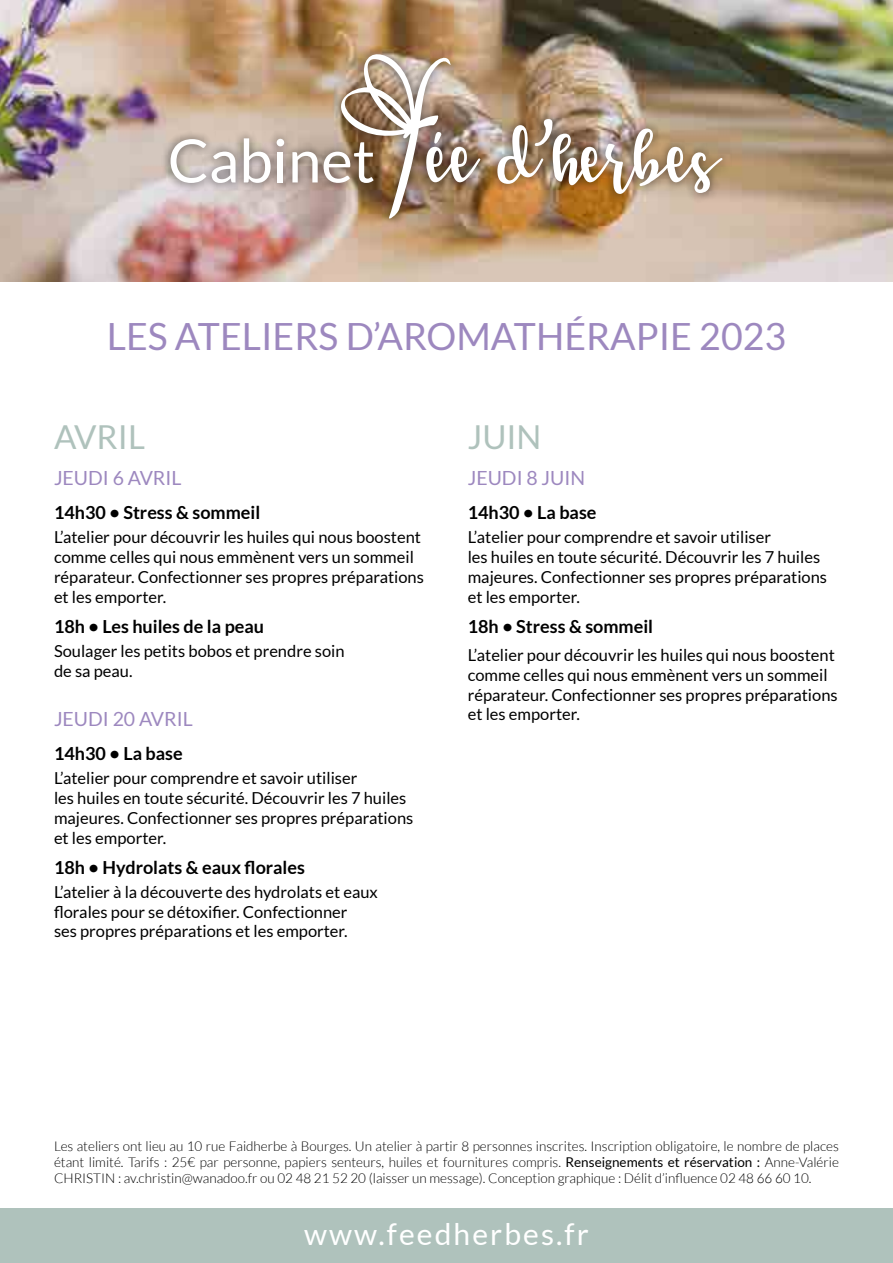
<style>
.page{position:relative;width:893px;height:1263px;background:#fff}
.page>*{position:absolute;margin:0;border:0;box-sizing:border-box;transform-origin:0 0}
.t1{font:37.5px "Lato";color:#9d88bf}
.t2{font:33px "Lato";color:#afc2bc}
.t3{font:30px "Lato";letter-spacing:.07em;color:#fff}
.t4{font:19.5px "Lato";color:#9d88bf}
.t5{font:700 18px "Lato";color:#000}
.t6{font:16.5px/19.8px "Lato";color:#000}
.t7{font:300 13.5px/16.2px "Lato";color:#000;text-align:justify}
.s1{font-weight:400}
</style>
<div class="page">
<img style="left:0;top:0;width:893px;height:281px">
<div style="left:161px;top:45px;width:570px;height:183px;background:#000;opacity:.6"></div>
<svg style="left:171px;top:139px;width:35px;height:44px"></svg>
<svg style="left:212px;top:152px;width:24px;height:31px"></svg>
<svg style="left:244px;top:138px;width:27px;height:45px"></svg>
<div style="left:278px;top:152px;width:5px;height:30px;background:#fff"></div>
<svg style="left:277px;top:139px;width:7px;height:7px"></svg>
<svg style="left:292px;top:152px;width:26px;height:30px"></svg>
<img style="left:497px;top:119px;width:225px;height:75px">
<img style="left:324px;top:50px;width:156px;height:172px">
<div style="left:0;top:1209px;width:893px;height:54px;background:#afc2bc"></div>
<h1 class="t1" style="left:107px;top:316px;width:681px">LES ATELIERS D’AROMATHÉRAPIE 2023</h1>
<h2 class="t2" style="left:54px;top:418px;width:92px">AVRIL</h2>
<p class="t4" style="left:54px;top:467px;width:129px">JEUDI 6 AVRIL</p>
<p class="t5" style="left:54px;top:502px;width:208px">14h30 • Stress &amp; sommeil</p>
<p class="t6" style="left:54px;top:527px;width:371px">L’atelier pour découvrir les huiles qui nous boostent comme celles qui nous emmènent vers un sommeil réparateur. Confectionner ses propres préparations et les emporter.</p>
<p class="t5" style="left:54px;top:616px;width:212px">18h • Les huiles de la peau</p>
<p class="t6" style="left:54px;top:641px;width:292px">Soulager les petits bobos et prendre soin de sa peau.</p>
<p class="t4" style="left:54px;top:708px;width:140px">JEUDI 20 AVRIL</p>
<p class="t5" style="left:54px;top:743px;width:130px">14h30 • La base</p>
<p class="t6" style="left:54px;top:768px;width:361px">L’atelier pour comprendre et savoir utiliser<br>les huiles en toute sécurité. Découvrir les 7 huiles majeures. Confectionner ses propres préparations et les emporter.</p>
<p class="t5" style="left:54px;top:857px;width:252px">18h • Hydrolats &amp; eaux florales</p>
<p class="t6" style="left:54px;top:882px;width:325px">L’atelier à la découverte des hydrolats et eaux florales pour se détoxifier. Confectionner<br>ses propres préparations et les emporter.</p>
<h2 class="t2" style="left:468px;top:418px;width:75px">JUIN</h2>
<p class="t4" style="left:468px;top:467px;width:119px">JEUDI 8 JUIN</p>
<p class="t5" style="left:468px;top:502px;width:130px">14h30 • La base</p>
<p class="t6" style="left:468px;top:527px;width:361px">L’atelier pour comprendre et savoir utiliser<br>les huiles en toute sécurité. Découvrir les 7 huiles majeures. Confectionner ses propres préparations et les emporter.</p>
<p class="t5" style="left:468px;top:616px;width:187px">18h • Stress &amp; sommeil</p>
<p class="t6" style="left:468px;top:645px;width:371px">L’atelier pour découvrir les huiles qui nous boostent comme celles qui nous emmènent vers un sommeil réparateur. Confectionner ses propres préparations et les emporter.</p>
<p class="t7" style="left:54px;top:1138px;width:786px">Les ateliers ont lieu au 10 rue Faidherbe à Bourges. Un atelier à partir 8 personnes inscrites. Inscription obligatoire, le nombre de places étant limité. Tarifs : 25€ par personne, papiers senteurs, huiles et fournitures compris. <span class="s1">Renseignements et réservation :</span> Anne-Valérie CHRISTIN : av.christin@wanadoo.fr ou 02 48 21 52 20 (laisser un message). Conception graphique : Délit d’influence 02 48 66 60 10.</p>
<h3 class="t3" style="left:304px;top:1217px;width:286px">www.feedherbes.fr</h3>
</div>
